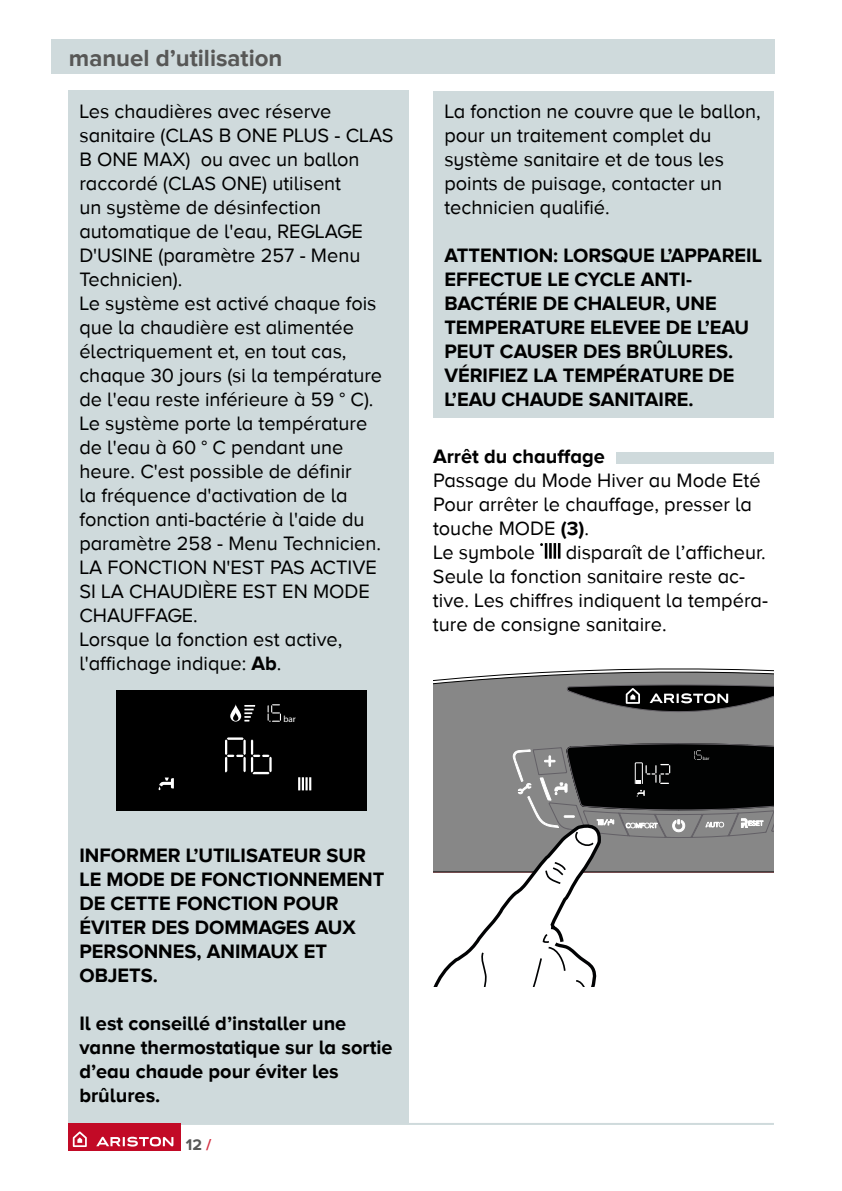
<style>
.page{position:relative;width:842px;height:1191px;background:#fff}
.page>*{position:absolute;margin:0;border:0;box-sizing:border-box;transform-origin:0 0}
.t1{font:700 24px "Proxima Nova";color:#575756}
.t2{font:20px/24px "Proxima Nova A";color:#000}
.t3{font:700 20px/24px "Proxima Nova A";color:#000}
.t4{font:700 16px "Proxima Nova";color:#575756}
.t5{font:9px "Myriad Pro";color:#fff}
.t6{font:4.8px "Myriad Pro";color:#fff}
.s1{font-weight:700}
.s2{color:#d43345}
</style>
<div class="page">
<hr style="left:68px;top:1123px;width:706px;height:2px;background:#cfdadc">
<div style="left:68px;top:1123px;width:113px;height:28px;background:#c20a26"></div>
<svg style="left:73px;top:1131px;width:14px;height:16px"></svg>
<svg style="left:96px;top:1136px;width:77px;height:10px"></svg>
<div style="left:51px;top:40px;width:724px;height:34px;background:#cfdadc"></div>
<div style="left:68px;top:91px;width:341px;height:1032px;background:#cfdadc"></div>
<div style="left:116px;top:690px;width:251px;height:121px;background:#000"></div>
<svg style="left:225px;top:737px;width:47px;height:37px"></svg>
<svg style="left:230px;top:704px;width:25px;height:17px"></svg>
<svg style="left:158px;top:777px;width:16px;height:13px"></svg>
<svg style="left:298px;top:777px;width:13px;height:13px"></svg>
<svg style="left:268px;top:704px;width:13px;height:18px"></svg>
<div style="left:433px;top:712px;width:341px;height:31px;background:#878787"></div>
<svg style="left:433px;top:668px;width:341px;height:44px;background:#737373"></svg>
<svg style="left:433px;top:743px;width:341px;height:244px"></svg>
<svg style="left:540px;top:543px;width:7px;height:16px"></svg>
<hr style="left:549px;top:543px;width:3px;height:16px;background:#000">
<hr style="left:553px;top:543px;width:3px;height:16px;background:#000">
<svg style="left:558px;top:543px;width:2px;height:16px"></svg>
<div style="left:433px;top:91px;width:341px;height:326px;background:#cfdadc"></div>
<div style="left:616px;top:452px;width:158px;height:11px;background:#cfdadc"></div>
<p class="t1" style="left:69px;top:44px;width:215px">manuel d’utilisation</p>
<p class="t2" style="left:79px;top:99px;width:316px">Les chaudières avec réserve sanitaire (CLAS B ONE PLUS - CLAS<br>B ONE MAX) ou avec un ballon raccordé (CLAS ONE) utilisent<br>un système de désinfection automatique de l'eau, REGLAGE<br>D'USINE (paramètre 257 - Menu<br>Technicien).<br>Le système est activé chaque fois que la chaudière est alimentée électriquement et, en tout cas, chaque 30 jours (si la température de l'eau reste inférieure à 59 ° C).<br>Le système porte la température de l'eau à 60 ° C pendant une heure. C'est possible de définir<br>la fréquence d'activation de la fonction anti-bactérie à l'aide du paramètre 258 - Menu Technicien.<br>LA FONCTION N'EST PAS ACTIVE<br>SI LA CHAUDIÈRE EST EN MODE<br>CHAUFFAGE.<br>Lorsque la fonction est active, l'affichage indique: <span class="s1">Ab</span>.</p>
<p class="t5" style="left:283px;top:714px;width:14px">bar</p>
<p class="t3" style="left:79px;top:843px;width:307px">INFORMER L’UTILISATEUR SUR<br>LE MODE DE FONCTIONNEMENT<br>DE CETTE FONCTION POUR<br>ÉVITER DES DOMMAGES AUX<br>PERSONNES, ANIMAUX ET<br>OBJETS.</p>
<p class="t3" style="left:79px;top:1011px;width:315px">Il est conseillé d’installer une vanne thermostatique sur la sortie d’eau chaude pour éviter les brûlures.</p>
<p class="t4" style="left:186px;top:1135px;width:27px">12 <span class="s2">/</span></p>
<p class="t2" style="left:444px;top:99px;width:318px">La fonction ne couvre que le ballon, pour un traitement complet du système sanitaire et de tous les points de puisage, contacter un technicien qualifié.</p>
<p class="t3" style="left:444px;top:243px;width:319px">ATTENTION: LORSQUE L’APPAREIL<br>EFFECTUE LE CYCLE ANTI-<br>BACTÉRIE DE CHALEUR, UNE<br>TEMPERATURE ELEVEE DE L’EAU<br>PEUT CAUSER DES BRÛLURES.<br>VÉRIFIEZ LA TEMPÉRATURE DE<br>L’EAU CHAUDE SANITAIRE.</p>
<p class="t3" style="left:433px;top:443px;width:173px">Arrêt du chauffage</p>
<p class="t2" style="left:433px;top:468px;width:329px">Passage du Mode Hiver au Mode Eté<br>Pour arrêter le chauffage, presser la touche MODE <span class="s1">(3)</span>.<br>Le symbole</p>
<p class="t2" style="left:433px;top:540px;width:337px;text-indent:133px">disparaît de l’afficheur.<br>Seule la fonction sanitaire reste ac&shy;tive. Les chiffres indiquent la tempéra&shy;ture de consigne sanitaire.</p>
<p class="t6" style="left:703px;top:755px;width:8px">bar</p>
</div>
